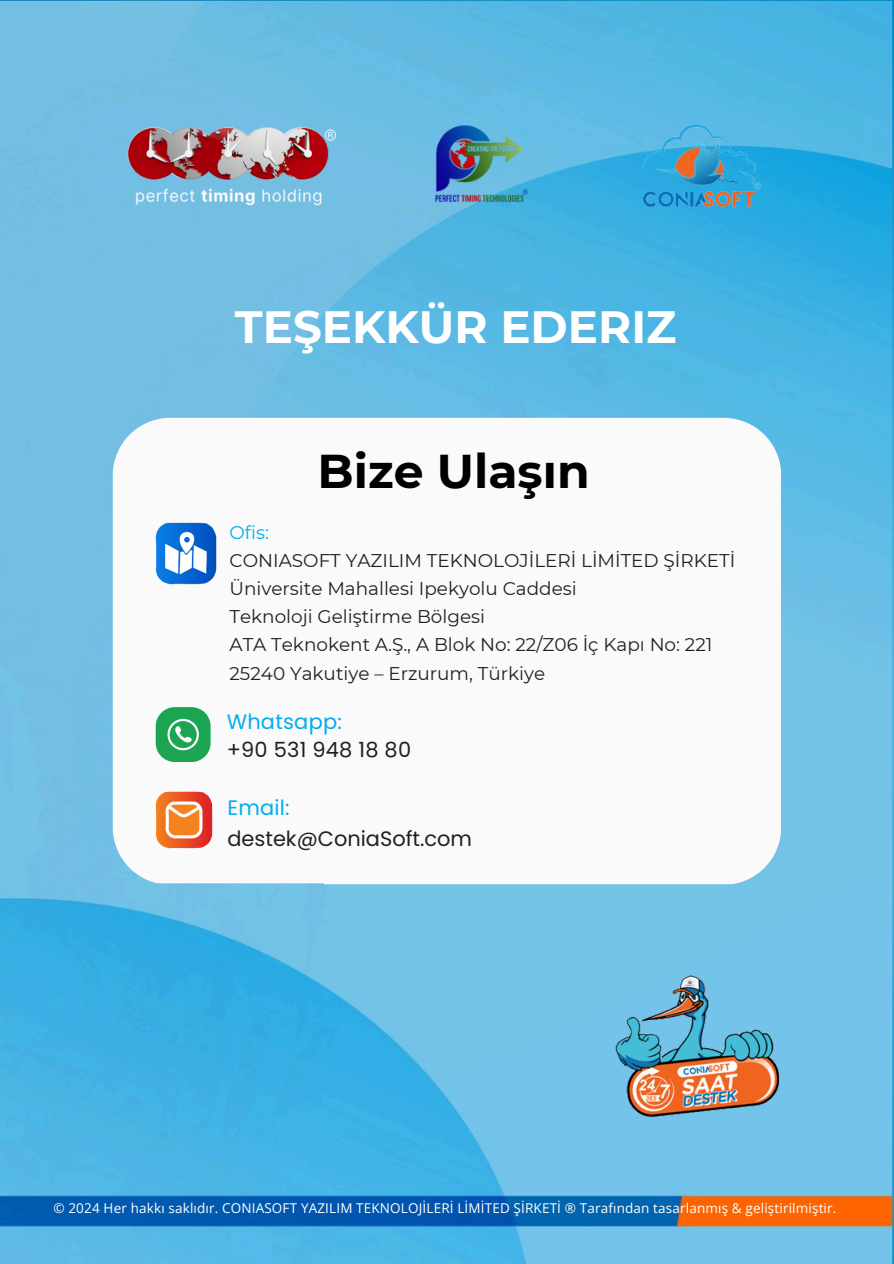
<style>
.page{position:relative;width:894px;height:1264px;background:#fff}
.page>*{position:absolute;margin:0;border:0;box-sizing:border-box;transform-origin:0 0}
.t1{font:700 47.25px "Montserrat";color:#000}
.t2{font:700 45.15px "Montserrat";color:#fff}
.t3{font:20.85px/28.2px "Poppins";letter-spacing:.01em;color:#231f20}
.t4{font:18.45px/28.2px "Montserrat";color:#231f20}
.t5{font:13.5px "Open Sans";letter-spacing:.01em;color:#fff}
.s1{color:#00aeef}
</style>
<div class="page">
<img style="left:0;top:0;width:893px;height:1263px">
<img style="left:121px;top:123px;width:214px;height:86px">
<img style="left:433px;top:123px;width:100px;height:86px">
<img style="left:631px;top:123px;width:143px;height:86px">
<img style="left:605px;top:965px;width:173px;height:155px">
<img style="left:113px;top:418px;width:667px;height:466px">
<img style="left:148px;top:784px;width:71px;height:71px">
<img style="left:148px;top:515px;width:76px;height:76px">
<svg style="left:156px;top:707px;width:54px;height:55px;background:#47b674"></svg>
<h3 class="t2" style="left:235px;top:299px;width:443px">TEŞEKKÜR EDERIZ</h3>
<p class="t1" style="left:317px;top:442px;width:273px">Bize Ulaşın</p>
<p class="t4" style="left:229px;top:518px;width:507px"><span class="s1">Ofis:<br></span>CONIASOFT YAZILIM TEKNOLOJİLERİ LİMİTED ŞİRKETİ Üniversite Mahallesi Ipekyolu Caddesi<br>Teknoloji Geliştirme Bölgesi<br>ATA Teknokent A.Ş., A Blok No: 22/Z06 İç Kapı No: 221<br>25240 Yakutiye – Erzurum, Türkiye</p>
<p class="t3" style="left:227px;top:707px;width:186px"><span class="s1">Whatsapp:<br></span>+90 531 948 18 80</p>
<h3 class="t3" style="left:227px;top:791px;width:246px;line-height:31.5px"><span class="s1">Email: </span>destek@ConiaSoft.com</h3>
<h4 class="t5" style="left:53px;top:1198px;width:784px">© 2024 Her hakkı saklıdır. CONIASOFT YAZILIM TEKNOLOJİLERİ LİMİTED ŞİRKETİ ® Tarafından tasarlanmış &amp; geliştirilmiştir.</h4>
</div>
